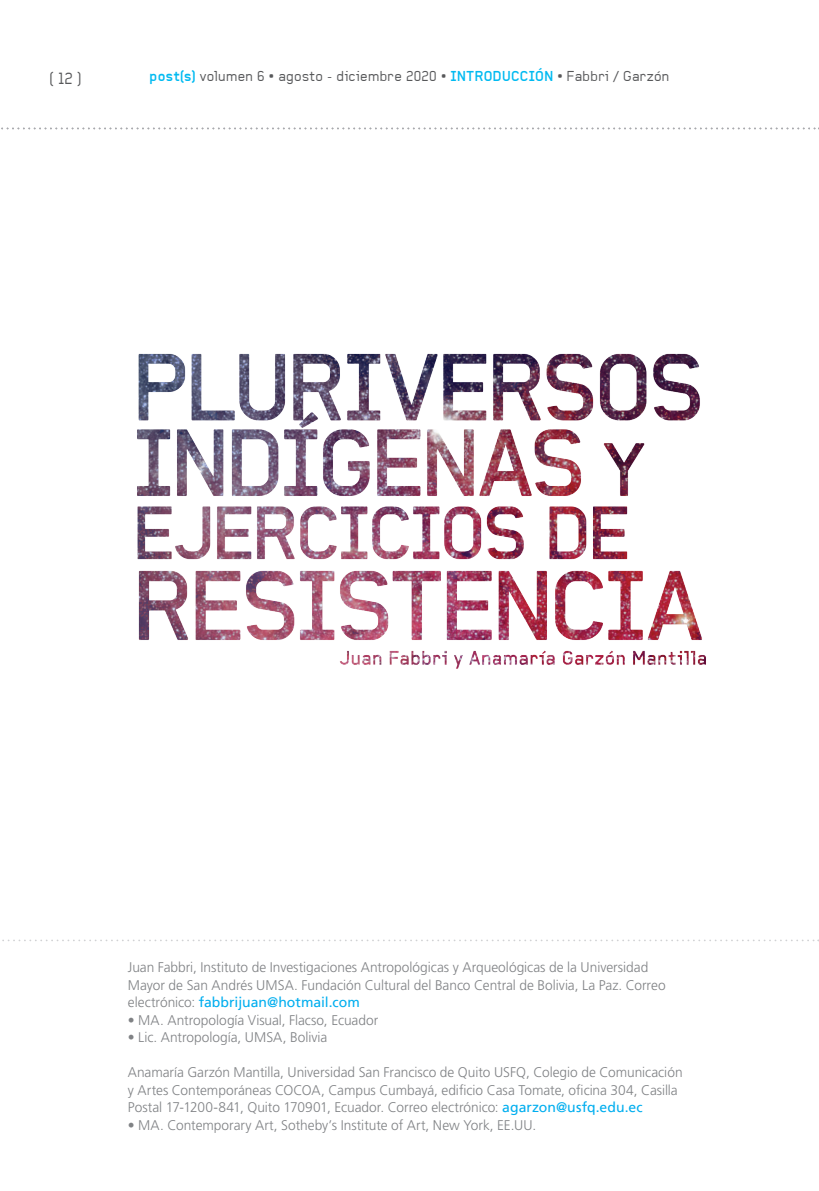
<style>
.page{position:relative;width:819px;height:1191px;background:#fff}
.page>*{position:absolute;margin:0;border:0;box-sizing:border-box;transform-origin:0 0}
.t1{font:15.75px "Baksheesh";color:#57585a}
.t2{font:300 14px/17.5px "Frutiger";color:#808285}
.t3{font:14px "Baksheesh";letter-spacing:.025em;color:#57585a}
.t4{font:14px "Frutiger LT";color:#00aeef}
.s1{font-weight:700;color:#00baf1}
.s2{font-family:"Frutiger";font-weight:300;color:#808285}
.s3{font-family:"Frutiger LT";font-weight:400;color:#00aeef}
</style>
<div class="page">
<svg style="left:1px;top:128px;width:818px;height:1px"></svg>
<svg style="left:2px;top:939px;width:817px;height:2px"></svg>
<img style="left:137px;top:353px;width:569px;height:316px">
<p class="t1" style="left:50px;top:69px;width:33px">( 12 )</p>
<p class="t3" style="left:150px;top:68px;width:521px"><span class="s1">post(s)</span> volumen 6 • agosto - diciembre 2020 • <span class="s1">INTRODUCCIÓN</span> • Fabbri / Garzón</p>
<p class="t2" style="left:128px;top:958px;width:539px">Juan Fabbri, Instituto de Investigaciones Antropológicas y Arqueológicas de la Universidad<br>Mayor de San Andrés UMSA. Fundación Cultural del Banco Central de Bolivia, La Paz. Correo</p>
<p class="t4" style="left:128px;top:994px;width:233px"><span class="s2">electrónico:</span> fabbrijuan@hotmail.com</p>
<p class="t2" style="left:128px;top:1011px;width:252px">• MA. Antropología Visual, Flacso, Ecuador</p>
<p class="t2" style="left:128px;top:1028px;width:201px">• Lic. Antropología, UMSA, Bolivia</p>
<p class="t2" style="left:128px;top:1063px;width:556px">Anamaría Garzón Mantilla, Universidad San Francisco de Quito USFQ, Colegio de Comunicación y Artes Contemporáneas COCOA, Campus Cumbayá, edificio Casa Tomate, oficina 304, Casilla<br>Postal 17-1200-841, Quito 170901, Ecuador. Correo electrónico: <span class="s3">agarzon@usfq.edu.ec</span></p>
<p class="t2" style="left:128px;top:1116px;width:410px">• MA. Contemporary Art, Sotheby’s Institute of Art, New York, EE.UU.</p>
</div>
